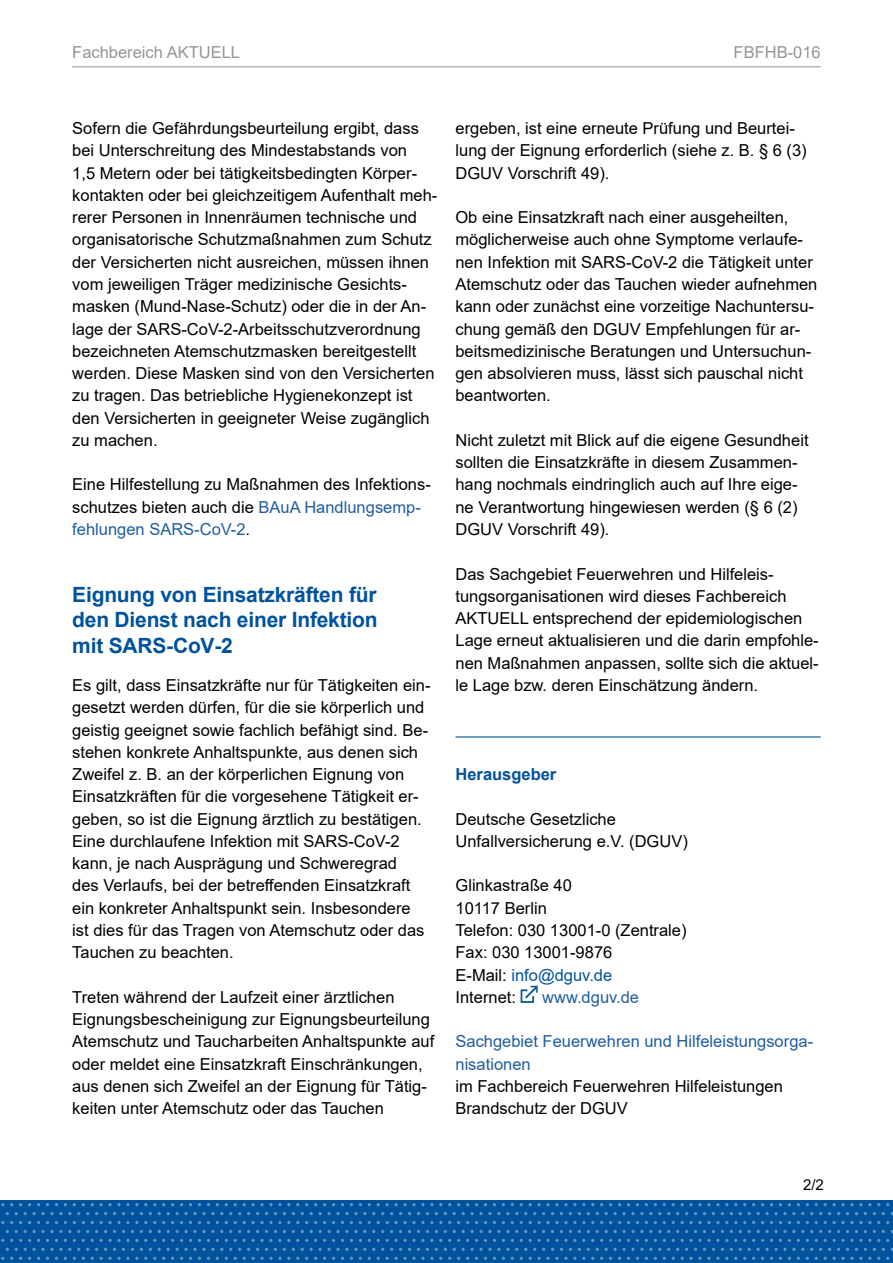
<style>
.page{position:relative;width:893px;height:1263px;background:#fff}
.page>*{position:absolute;margin:0;border:0;box-sizing:border-box;transform-origin:0 0}
._01_Überschriften_E-_Unter-Überschrift_sc{font:700 21px/25.3px "Arial";letter-spacing:-.01em;color:#00529c;text-align:justify}
._02_Fließtext_Fließtext{font:16.5px/22.4px "Arial";color:#000}
._02_Fließtext_Fließtext-2{font:16.5px/22.4px "Arial";color:#215e9e}
.t1{font:16.5px "Arial";color:#939598}
._02_Fließtext_Fließtext-3{font:16.5px "Arial";color:#00529c}
._02_Fließtext_Herausgeber{font:700 16.5px "Arial";color:#00529c}
.t2{font:15px "Arial";color:#000}
.s1{color:#215e9e}
.s2{color:#000}
</style>
<div class="page">
<div style="left:0;top:1200px;width:893px;height:63px;background:#00529c"></div>
<svg style="left:243px;top:1203px;width:38px;height:3px"></svg>
<svg style="left:386px;top:1203px;width:47px;height:3px"></svg>
<svg style="left:538px;top:1203px;width:38px;height:3px"></svg>
<svg style="left:681px;top:1203px;width:38px;height:3px"></svg>
<svg style="left:824px;top:1203px;width:38px;height:3px"></svg>
<svg style="left:243px;top:1221px;width:38px;height:3px"></svg>
<svg style="left:386px;top:1221px;width:47px;height:3px"></svg>
<svg style="left:538px;top:1221px;width:38px;height:3px"></svg>
<svg style="left:681px;top:1221px;width:38px;height:3px"></svg>
<svg style="left:824px;top:1221px;width:38px;height:3px"></svg>
<svg style="left:243px;top:1239px;width:38px;height:3px"></svg>
<svg style="left:386px;top:1239px;width:47px;height:3px"></svg>
<svg style="left:538px;top:1239px;width:38px;height:3px"></svg>
<svg style="left:681px;top:1239px;width:38px;height:3px"></svg>
<svg style="left:824px;top:1239px;width:38px;height:3px"></svg>
<svg style="left:243px;top:1257px;width:38px;height:3px"></svg>
<svg style="left:386px;top:1257px;width:47px;height:3px"></svg>
<svg style="left:538px;top:1257px;width:38px;height:3px"></svg>
<svg style="left:681px;top:1257px;width:38px;height:3px"></svg>
<svg style="left:824px;top:1257px;width:38px;height:3px"></svg>
<svg style="left:176px;top:1212px;width:38px;height:3px"></svg>
<svg style="left:319px;top:1212px;width:38px;height:3px"></svg>
<svg style="left:462px;top:1212px;width:38px;height:3px"></svg>
<svg style="left:605px;top:1212px;width:38px;height:3px"></svg>
<svg style="left:748px;top:1212px;width:38px;height:3px"></svg>
<svg style="left:176px;top:1230px;width:38px;height:3px"></svg>
<svg style="left:319px;top:1230px;width:38px;height:3px"></svg>
<svg style="left:462px;top:1230px;width:38px;height:3px"></svg>
<svg style="left:605px;top:1230px;width:38px;height:3px"></svg>
<svg style="left:748px;top:1230px;width:38px;height:3px"></svg>
<svg style="left:176px;top:1248px;width:38px;height:3px"></svg>
<svg style="left:319px;top:1248px;width:38px;height:3px"></svg>
<svg style="left:462px;top:1248px;width:38px;height:3px"></svg>
<svg style="left:605px;top:1248px;width:38px;height:3px"></svg>
<svg style="left:748px;top:1248px;width:38px;height:3px"></svg>
<svg style="left:100px;top:1203px;width:38px;height:3px"></svg>
<svg style="left:100px;top:1221px;width:38px;height:3px"></svg>
<svg style="left:100px;top:1239px;width:38px;height:3px"></svg>
<svg style="left:100px;top:1257px;width:38px;height:3px"></svg>
<svg style="left:33px;top:1212px;width:38px;height:3px"></svg>
<svg style="left:33px;top:1230px;width:38px;height:3px"></svg>
<svg style="left:33px;top:1248px;width:38px;height:3px"></svg>
<hr style="left:455px;top:736px;width:366px;height:1px;background:#00529c">
<svg style="left:520px;top:985px;width:18px;height:18px"></svg>
<hr style="left:72px;top:66px;width:749px;height:1px;background:#939598">
<p class="t1" style="left:72px;top:41px;width:169px">Fachbereich AKTUELL</p>
<p class="t1" style="left:734px;top:41px;width:89px">FBFHB-016</p>
<p class="_02_Fließtext_Fließtext" style="left:72px;top:117px;width:367px">Sofern die Gefährdungsbeurteilung ergibt, dass bei Unterschreitung des Mindestabstands von<br>1,5 Metern oder bei tätigkeitsbedingten Körper&shy;kontakten oder bei gleichzeitigem Aufenthalt meh&shy;rerer Personen in Innenräumen technische und organisatorische Schutzmaßnahmen zum Schutz der Versicherten nicht ausreichen, müssen ihnen vom jeweiligen Träger medizinische Gesichts&shy;masken (Mund-Nase-Schutz) oder die in der An&shy;lage der SARS-CoV-2-Arbeitsschutzverordnung bezeichneten Atemschutzmasken bereitgestellt werden. Diese Masken sind von den Versicherten zu tragen. Das betriebliche Hygienekonzept ist den Versicherten in geeigneter Weise zugänglich zu machen.</p>
<p class="_02_Fließtext_Fließtext" style="left:72px;top:473px;width:360px">Eine Hilfestellung zu Maßnahmen des Infektions&shy;schutzes bieten auch die <span class="s1">BAuA Handlungsemp&shy;fehlungen SARS-CoV-2</span>.</p>
<p class="_01_Überschriften_E-_Unter-Überschrift_sc" style="left:72px;top:582px;width:307px">Eignung von Einsatzkräften für den Dienst nach einer Infektion mit SARS-CoV- 2</p>
<p class="_02_Fließtext_Fließtext" style="left:72px;top:674px;width:360px">Es gilt, dass Einsatzkräfte nur für Tätigkeiten ein&shy;gesetzt werden dürfen, für die sie körperlich und geistig geeignet sowie fachlich befähigt sind. Be&shy;stehen konkrete Anhaltspunkte, aus denen sich Zweifel z. B. an der körperlichen Eignung von Einsatzkräften für die vorgesehene Tätigkeit er&shy;geben, so ist die Eignung ärztlich zu bestätigen.<br>Eine durchlaufene Infektion mit SARS-CoV-2 kann, je nach Ausprägung und Schweregrad<br>des Verlaufs, bei der betreffenden Einsatzkraft ein konkreter Anhaltspunkt sein. Insbesondere ist dies für das Tragen von Atemschutz oder das Tauchen zu beachten.</p>
<p class="_02_Fließtext_Fließtext" style="left:72px;top:986px;width:364px">Treten während der Laufzeit einer ärztlichen Eignungsbescheinigung zur Eignungsbeurteilung Atemschutz und Taucharbeiten Anhaltspunkte auf oder meldet eine Einsatzkraft Einschränkungen, aus denen sich Zweifel an der Eignung für Tätig&shy;keiten unter Atemschutz oder das Tauchen</p>
<p class="_02_Fließtext_Fließtext" style="left:455px;top:117px;width:353px">ergeben, ist eine erneute Prüfung und Beurtei&shy;lung der Eignung erforderlich (siehe z. B. § 6 (3)<br>DGUV Vorschrift 49).</p>
<p class="_02_Fließtext_Fließtext" style="left:455px;top:206px;width:363px">Ob eine Einsatzkraft nach einer ausgeheilten, möglicherweise auch ohne Symptome verlaufe&shy;nen Infektion mit SARS-CoV-2 die Tätigkeit unter Atemschutz oder das Tauchen wieder aufnehmen kann oder zunächst eine vorzeitige Nachuntersu&shy;chung gemäß den DGUV Empfehlungen für ar&shy;beitsmedizinische Beratungen und Untersuchun&shy;gen absolvieren muss, lässt sich pauschal nicht beantworten.</p>
<p class="_02_Fließtext_Fließtext" style="left:455px;top:429px;width:355px">Nicht zuletzt mit Blick auf die eigene Gesundheit sollten die Einsatzkräfte in diesem Zusammen&shy;hang nochmals eindringlich auch auf Ihre eige&shy;ne Verantwortung hingewiesen werden (§ 6 (2)<br>DGUV Vorschrift 49).</p>
<p class="_02_Fließtext_Fließtext" style="left:455px;top:563px;width:365px">Das Sachgebiet Feuerwehren und Hilfeleis&shy;tungsorganisationen wird dieses Fachbereich AKTUELL entsprechend der epidemiologischen Lage erneut aktualisieren und die darin empfohle&shy;nen Maßnahmen anpassen, sollte sich die aktuel&shy;le Lage bzw. deren Einschätzung ändern.</p>
<p class="_02_Fließtext_Herausgeber" style="left:455px;top:763px;width:102px">Herausgeber</p>
<p class="_02_Fließtext_Fließtext" style="left:455px;top:807px;width:162px">Deutsche Gesetzliche</p>
<p class="_02_Fließtext_Fließtext" style="left:455px;top:830px;width:234px">Unfallversicherung e.V. (DGUV)</p>
<p class="_02_Fließtext_Fließtext" style="left:455px;top:874px;width:118px">Glinkastraße 40</p>
<p class="_02_Fließtext_Fließtext" style="left:455px;top:897px;width:93px">10117 Berlin</p>
<p class="_02_Fließtext_Fließtext" style="left:455px;top:919px;width:233px">Telefon: 030 13001-0 (Zentrale)</p>
<p class="_02_Fließtext_Fließtext" style="left:455px;top:941px;width:158px">Fax: 030 13001-9876</p>
<p class="_02_Fließtext_Fließtext-3" style="left:455px;top:963px;width:158px"><span class="s2">E-Mail:</span> info@dguv.de</p>
<p class="_02_Fließtext_Fließtext" style="left:455px;top:986px;width:62px">Internet:</p>
<p class="_02_Fließtext_Fließtext-2" style="left:542px;top:986px;width:98px">www.dguv.de</p>
<p class="_02_Fließtext_Fließtext-2" style="left:455px;top:1030px;width:359px">Sachgebiet Feuerwehren und Hilfeleistungsorga&shy;nisationen</p>
<p class="_02_Fließtext_Fließtext" style="left:455px;top:1075px;width:329px">im Fachbereich Feuerwehren Hilfeleistungen<br>Brandschutz der DGUV</p>
<p class="t2" style="left:803px;top:1175px;width:22px">2/2</p>
</div>
